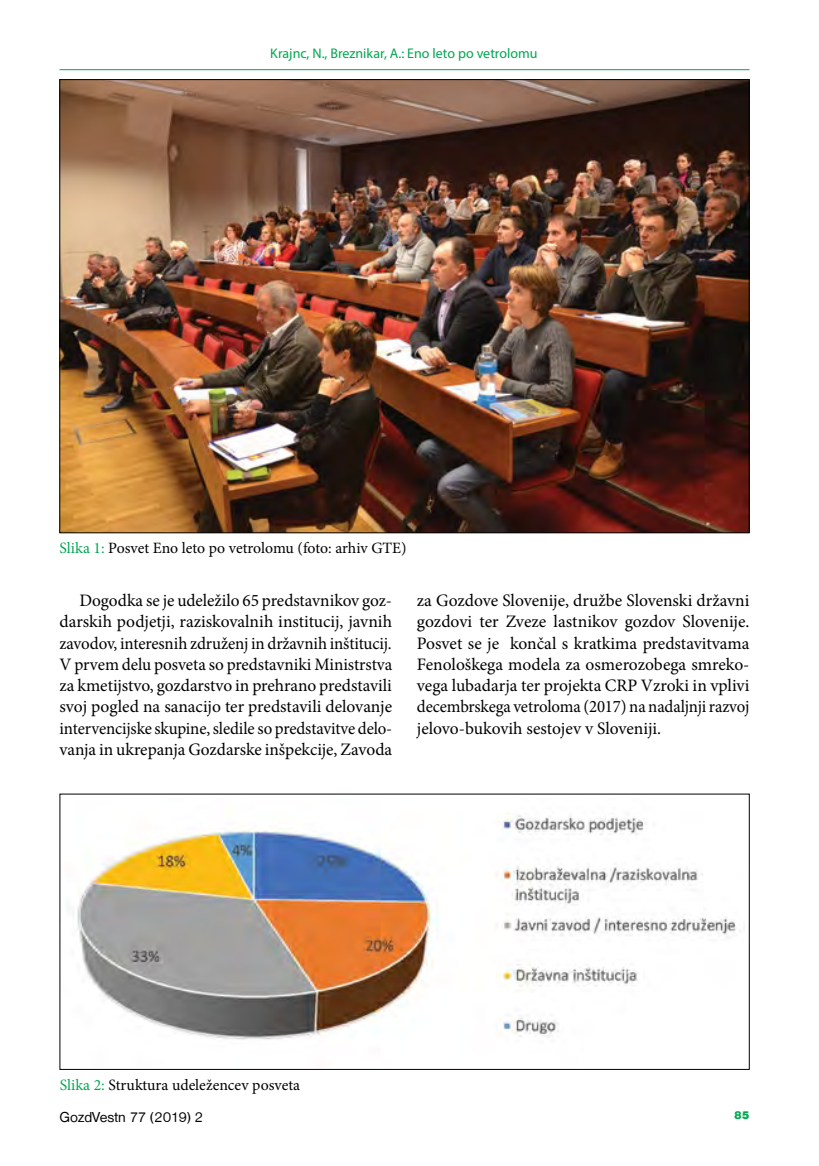
<style>
.page{position:relative;width:819px;height:1166px;background:#fff}
.page>*{position:absolute;margin:0;border:0;box-sizing:border-box;transform-origin:0 0}
.t1{font:17.5px/21.3px "Minion Pro";letter-spacing:-.005em;color:#000;text-align:justify}
.t2{font:15.75px "Minion Pro";color:#000}
.t3{font:14.88px "Nimbus San DEE";color:#000}
.t4{font:14px "Myriad Pro";color:#00a651}
.t5{font:11.38px "Nimbus San DEE Blac";color:#00a651}
.s1{color:#00a651}
</style>
<div class="page">
<hr style="left:60px;top:69px;width:689px;height:1px;background:#00a651">
<img style="left:62px;top:81px;width:685px;height:450px">
<img style="left:73px;top:813px;width:663px;height:227px">
<p class="t4" style="left:270px;top:45px;width:269px">Krajnc, N., Breznikar, A.: Eno leto po vetrolomu</p>
<p class="t2" style="left:60px;top:538px;width:348px"><span class="s1">Slika 1:</span> Posvet Eno leto po vetrolomu (foto: arhiv GTE)</p>
<p class="t1" style="left:60px;top:590px;width:334px;text-indent:20px">Dogodka se je udeležilo 65 predstavnikov goz&shy;darskih podjetji, raziskovalnih institucij, javnih zavodov, interesnih združenj in državnih inštitucij.<br>V prvem delu posveta so predstavniki Ministrstva za kmetijstvo, gozdarstvo in prehrano predstavili svoj pogled na sanacijo ter predstavili delovanje intervencijske skupine, sledile so predstavitve delo&shy;vanja in ukrepanja Gozdarske inšpekcije, Zavoda</p>
<p class="t1" style="left:417px;top:590px;width:334px">za Gozdove Slovenije, družbe Slovenski državni gozdovi ter Zveze lastnikov gozdov Slovenije.<br>Posvet se je končal s kratkima predstavitvama Fenološkega modela za osmerozobega smreko&shy;vega lubadarja ter projekta CRP Vzroki in vplivi decembrskega vetroloma (2017) na nadaljnji razvoj jelovo-bukovih sestojev v Sloveniji.</p>
<p class="t2" style="left:60px;top:1074px;width:242px"><span class="s1">Slika 2:</span> Struktura udeležencev posveta</p>
<p class="t3" style="left:60px;top:1109px;width:145px">GozdVestn 77 (2019) 2</p>
<p class="t5" style="left:734px;top:1109px;width:17px">85</p>
</div>
